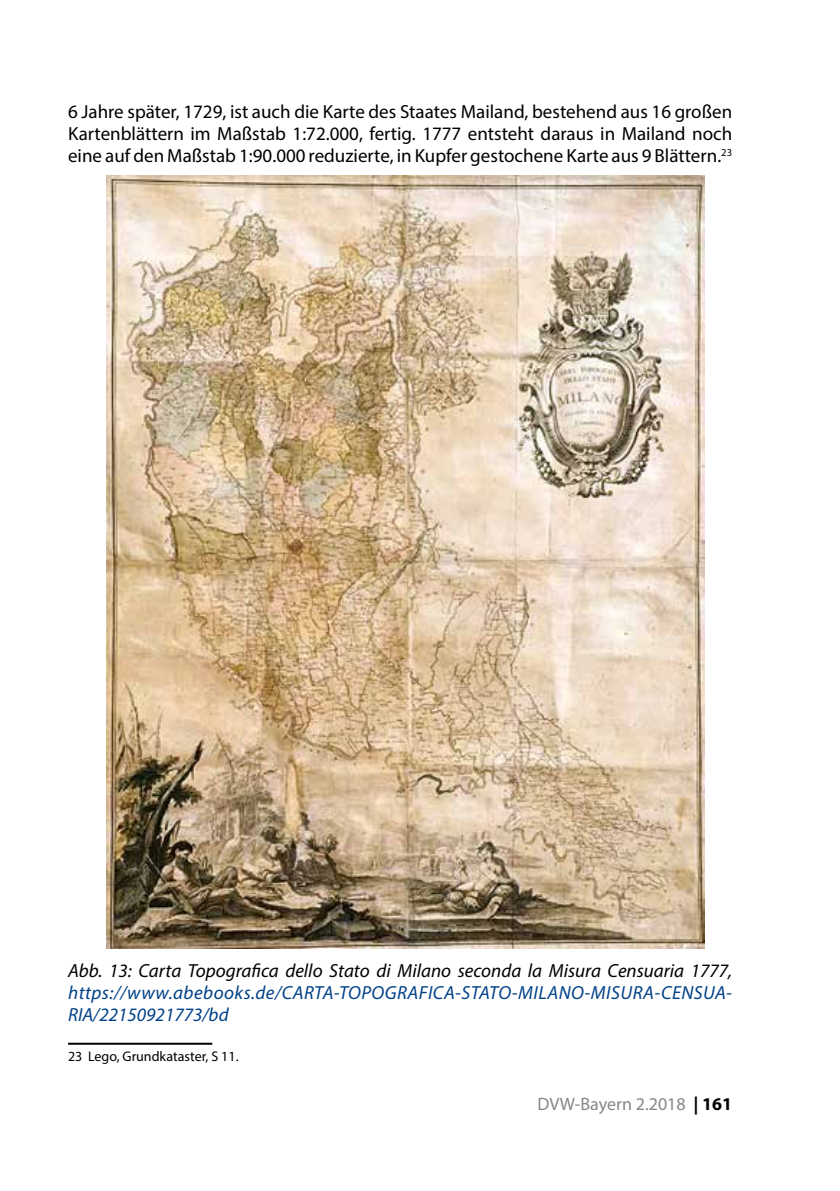
<style>
.page{position:relative;width:840px;height:1191px;background:#fff}
.page>*{position:absolute;margin:0;border:0;box-sizing:border-box;transform-origin:0 0}
.t1{font:19px/22px "Myriad Pro";color:#000;text-align:justify}
.t2{font:italic 19px/22px "Myriad Pro";letter-spacing:.025em;color:#004188}
.t3{font:italic 19px "Myriad Pro";color:#000}
.t4{font:18px "Myriad Pro";color:#868786}
.t5{font:14px "Myriad Pro";color:#000}
.s1{font-weight:700;color:#000}
</style>
<div class="page">
<hr style="left:68px;top:1042px;width:144px;height:2px;background:#000">
<img style="left:106px;top:176px;width:598px;height:772px">
<p class="t1" style="left:68px;top:101px;width:665px">6 Jahre später, 1729, ist auch die Karte des Staates Mailand, bestehend aus 16 großen Kartenblättern im Maßstab 1:72.000, fertig. 1777 entsteht daraus in Mailand noch eine auf den Maßstab 1:90.000 reduzierte, in Kupfer gestochene Karte aus 9 Blättern.<sup>23</sup></p>
<p class="t3" style="left:68px;top:958px;width:665px">Abb. 13: Carta Topografica dello Stato di Milano seconda la Misura Censuaria 1777,</p>
<p class="t2" style="left:68px;top:981px;width:665px">https://www.abebooks.de/CARTA-TOPOGRAFICA-STATO-MILANO-MISURA-CENSUA-<br>RIA/22150921773/bd</p>
<p class="t5" style="left:68px;top:1047px;width:172px">23 Lego, Grundkataster, S 11.</p>
<p class="t4" style="left:537px;top:1093px;width:196px">DVW-Bayern 2.2018 <span class="s1">| 161</span></p>
</div>
